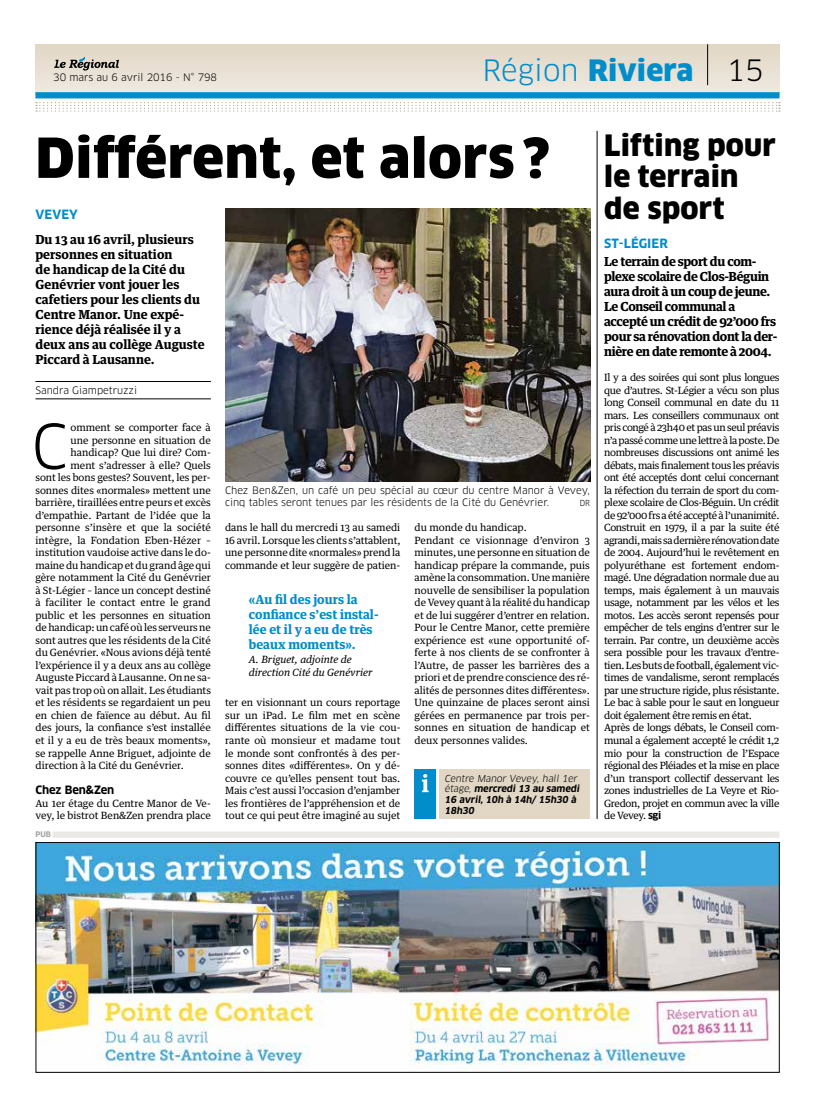
<style>
.page{position:relative;width:815px;height:1117px;background:#fff}
.page>*{position:absolute;margin:0;border:0;box-sizing:border-box;transform-origin:0 0}
.t1{font:60px "Clan OT";color:#000}
.t2{font:900 53.75px "Clan OT";letter-spacing:.01em;color:#000}
.t3{font:900 28.75px/31.2px "Clan OT";letter-spacing:.01em;color:#000}
.t4{font:900 28.75px "Clan OT";letter-spacing:.005em;color:#008dc9}
.t5{font:700 12.5px/15px "Guardian Text Egyp";letter-spacing:-.005em;color:#000}
.t6{font:700 12.5px/15px "Guardian Text Egyp";letter-spacing:-.03em;color:#000}
.t7{font:700 12.5px/15px "Guardian Text Egyp";color:#008dc9}
.t8{font:700 12.5px "Clan OT";letter-spacing:.01em;color:#008dc9}
.t9{font:700 11.25px "Clan OT";letter-spacing:-.005em;color:#000}
.t10{font:10px/12.5px "Guardian Text Egyp";letter-spacing:-.01em;color:#000}
.t11{font:10px/12.5px "Guardian Text Egyp";letter-spacing:-.035em;color:#000}
.t12{font:10px/12.5px "Clan OT";color:#000}
.t13{font:italic 10px/12.5px "Guardian Text Egyp";color:#000}
.t14{font:700 9.38px/10.6px "Clan OT";color:#000}
.t15{font:8.12px "Clan OT";color:#000;scale:.9 1}
.t16{font:700 7.5px "Clan OT";color:#a4a2a1}
.s1{font-weight:400}
.s2{font-weight:400;color:#000}
.s3{font-family:"Clan OT";font-weight:700}
</style>
<div class="page">
<div style="left:35px;top:44px;width:745px;height:50px;background:linear-gradient(to right,#e8e0d3,#e8e0d2)"></div>
<hr style="left:707px;top:44px;width:1px;height:41px;background:#000">
<div style="left:35px;top:92px;width:745px;height:6px;background:#008dc9"></div>
<svg style="left:54px;top:58px;width:65px;height:12px"></svg>
<svg style="left:36px;top:102px;width:744px;height:10px"></svg>
<hr style="left:35px;top:398px;width:176px;height:1px;background:#000">
<hr style="left:35px;top:381px;width:176px;height:1px;background:#000">
<img style="left:38px;top:844px;width:740px;height:226px">
<div style="left:36px;top:842px;width:744px;height:230px;border:1px solid #000"></div>
<div style="left:52px;top:831px;width:728px;height:6px;background:#ebe9e6"></div>
<div style="left:415px;top:769px;width:21px;height:49px;background:#008dc9"></div>
<svg style="left:422px;top:774px;width:7px;height:18px"></svg>
<div style="left:439px;top:769px;width:151px;height:49px;background:#e2d7c5"></div>
<img style="left:225px;top:208px;width:365px;height:273px">
<hr style="left:597px;top:131px;width:1px;height:687px;background:#000">
<p class="t12" style="left:53px;top:71px;width:165px">30 mars au 6 avril 2016 - N° 798</p>
<h3 class="t4" style="left:482px;top:53px;width:283px"><span class="s1">Région</span> Riviera <span class="s2">15</span></h3>
<h2 class="t2" style="left:35px;top:126px;width:516px">Différent, et alors ?</h2>
<p class="t8" style="left:36px;top:207px;width:44px">VEVEY</p>
<p class="t5" style="left:35px;top:230px;width:171px">Du 13 au 16 avril, plusieurs personnes en situation<br>de handicap de la Cité du<br>Genévrier vont jouer les cafetiers pour les clients du<br>Centre Manor. Une expé&shy;rience déjà réalisée il y a deux ans au collège Auguste<br>Piccard à Lausanne.</p>
<p class="t12" style="left:35px;top:383px;width:103px">Sandra Giampetruzzi</p>
<h1 class="t1" style="left:31px;top:411px;width:38px">C</h1>
<p class="t10" style="left:71px;top:420px;width:142px">omment se comporter face à</p>
<p class="t10" style="left:71px;top:433px;width:142px">une personne en situation de</p>
<p class="t10" style="left:71px;top:445px;width:142px">handicap? Que lui dire? Com-</p>
<p class="t10" style="left:71px;top:458px;width:142px">ment s’adresser à elle? Quels</p>
<p class="t10" style="left:35px;top:470px;width:177px">sont les bons gestes? Souvent, les per-</p>
<p class="t10" style="left:35px;top:483px;width:177px">sonnes dites «normales» mettent une</p>
<p class="t10" style="left:35px;top:495px;width:177px">barrière, tiraillées entre peurs et excès</p>
<p class="t10" style="left:35px;top:508px;width:177px">d’empathie. Partant de l’idée que la</p>
<p class="t10" style="left:35px;top:520px;width:177px">personne s’insère et que la société</p>
<p class="t10" style="left:35px;top:533px;width:177px">intègre, la Fondation Eben-Hézer –</p>
<p class="t10" style="left:35px;top:545px;width:177px">institution vaudoise active dans le do-</p>
<p class="t10" style="left:35px;top:558px;width:177px">maine du handicap et du grand âge qui</p>
<p class="t10" style="left:35px;top:570px;width:177px">gère notamment la Cité du Genévrier</p>
<p class="t10" style="left:35px;top:583px;width:177px">à St-Légier – lance un concept destiné</p>
<p class="t10" style="left:35px;top:595px;width:177px">à faciliter le contact entre le grand</p>
<p class="t10" style="left:35px;top:608px;width:177px">public et les personnes en situation</p>
<p class="t10" style="left:35px;top:620px;width:177px">de handicap: un café où les serveurs ne</p>
<p class="t10" style="left:35px;top:633px;width:177px">sont autres que les résidents de la Cité</p>
<p class="t10" style="left:35px;top:645px;width:177px">du Genévrier. «Nous avions déjà tenté</p>
<p class="t10" style="left:35px;top:658px;width:177px">l’expérience il y a deux ans au collège</p>
<p class="t10" style="left:35px;top:670px;width:177px">Auguste Piccard à Lausanne. On ne sa-</p>
<p class="t10" style="left:35px;top:683px;width:177px">vait pas trop où on allait. Les étudiants</p>
<p class="t10" style="left:35px;top:695px;width:177px">et les résidents se regardaient un peu</p>
<p class="t10" style="left:35px;top:708px;width:177px">en chien de faïence au début. Au fil</p>
<p class="t10" style="left:35px;top:720px;width:177px">des jours, la confiance s’est installée</p>
<p class="t10" style="left:35px;top:733px;width:177px">et il y a eu de très beaux moments»,</p>
<p class="t10" style="left:35px;top:745px;width:177px">se rappelle Anne Briguet, adjointe de</p>
<p class="t10" style="left:35px;top:758px;width:150px">direction à la Cité du Genévrier.</p>
<p class="t9" style="left:35px;top:783px;width:80px">Chez Ben&amp;Zen</p>
<p class="t10" style="left:35px;top:795px;width:177px">Au 1er étage du Centre Manor de Ve&shy;vey, le bistrot Ben&amp;Zen prendra place</p>
<p class="t12" style="left:225px;top:483px;width:367px">Chez Ben&amp;Zen, un café un peu spécial au cœur du centre Manor à Vevey, cinq tables seront tenues par les résidents de la Cité du Genévrier.</p>
<p class="t15" style="left:580px;top:498px;width:13px">DR</p>
<p class="t10" style="left:225px;top:520px;width:177px;text-align:justify">dans le hall du mercredi 13 au samedi 16 avril. Lorsque les clients s’attablent, une personne dite «normales» prend la commande et leur suggère de patien-</p>
<p class="t10" style="left:415px;top:520px;width:177px">du monde du handicap.<br>Pendant ce visionnage d’environ 3 minutes, une personne en situation de handicap prépare la commande, puis amène la consommation. Une manière nouvelle de sensibiliser la population de Vevey quant à la réalité du handicap et de lui suggérer d’entrer en relation.<br>Pour le Centre Manor, cette première expérience est «une opportunité of&shy;ferte à nos clients de se confronter à l’Autre, de passer les barrières des a priori et de prendre conscience des ré&shy;alités de personnes dites différentes».<br>Une quinzaine de places seront ainsi gérées en permanence par trois per&shy;sonnes en situation de handicap et deux personnes valides.</p>
<p class="t7" style="left:249px;top:590px;width:131px">«Au fil des jours la confiance s’est instal&shy;lée et il y a eu de très beaux moments».</p>
<p class="t13" style="left:249px;top:652px;width:125px">A. Briguet, adjointe de direction Cité du Genévrier</p>
<p class="t10" style="left:225px;top:695px;width:177px;text-align:justify">ter en visionnant un cours reportage sur un iPad. Le film met en scène différentes situations de la vie cou&shy;rante où monsieur et madame tout le monde sont confrontés à des per&shy;sonnes dites «différentes». On y dé&shy;couvre ce qu’elles pensent tout bas.<br>Mais c’est aussi l’occasion d’enjamber les frontières de l’appréhension et de tout ce qui peut être imaginé au sujet</p>
<p class="t14" style="left:444px;top:773px;width:138px"><span class="s1">Centre Manor Vevey, hall 1er étage,</span> mercredi 13 au samedi<br>16 avril, 10h à 14h/ 15h30 à<br>18h30</p>
<p class="t16" style="left:35px;top:830px;width:17px">PUB</p>
<h3 class="t3" style="left:604px;top:130px;width:173px">Lifting pour le terrain de sport</h3>
<p class="t8" style="left:604px;top:236px;width:65px">ST-LÉGIER</p>
<p class="t6" style="left:604px;top:253px;width:175px">Le terrain de sport du com&shy;plexe scolaire de Clos-Béguin aura droit à un coup de jeune.<br>Le Conseil communal a accepté un crédit de 92’000 frs pour sa rénovation dont la der&shy;nière en date remonte à 2004.</p>
<p class="t11" style="left:604px;top:370px;width:177px">Il y a des soirées qui sont plus longues que d’autres. St-Légier a vécu son plus long Conseil communal en date du 11 mars. Les conseillers communaux ont pris congé à 23h40 et pas un seul préavis n’a passé comme une lettre à la poste. De nombreuses discussions ont animé les débats, mais finalement tous les préavis ont été acceptés dont celui concernant la réfection du terrain de sport du com&shy;plexe scolaire de Clos-Béguin. Un crédit de 92’000 frs a été accepté à l’unanimité.<br>Construit en 1979, il a par la suite été agrandi, mais sa dernière rénovation date de 2004. Aujourd’hui le revêtement en polyuréthane est fortement endom&shy;magé. Une dégradation normale due au temps, mais également à un mauvais usage, notamment par les vélos et les motos. Les accès seront repensés pour empêcher de tels engins d’entrer sur le terrain. Par contre, un deuxième accès sera possible pour les travaux d’entre&shy;tien. Les buts de football, également vic&shy;times de vandalisme, seront remplacés par une structure rigide, plus résistante.<br>Le bac à sable pour le saut en longueur doit également être remis en état.<br>Après de longs débats, le Conseil com&shy;munal a également accepté le crédit 1,2 mio pour la construction de l’Espace régional des Pléiades et la mise en place d’un transport collectif desservant les zones industrielles de La Veyre et Rio-Gredon, projet en commun avec la ville de Vevey. <span class="s3">sgi</span></p>
</div>
